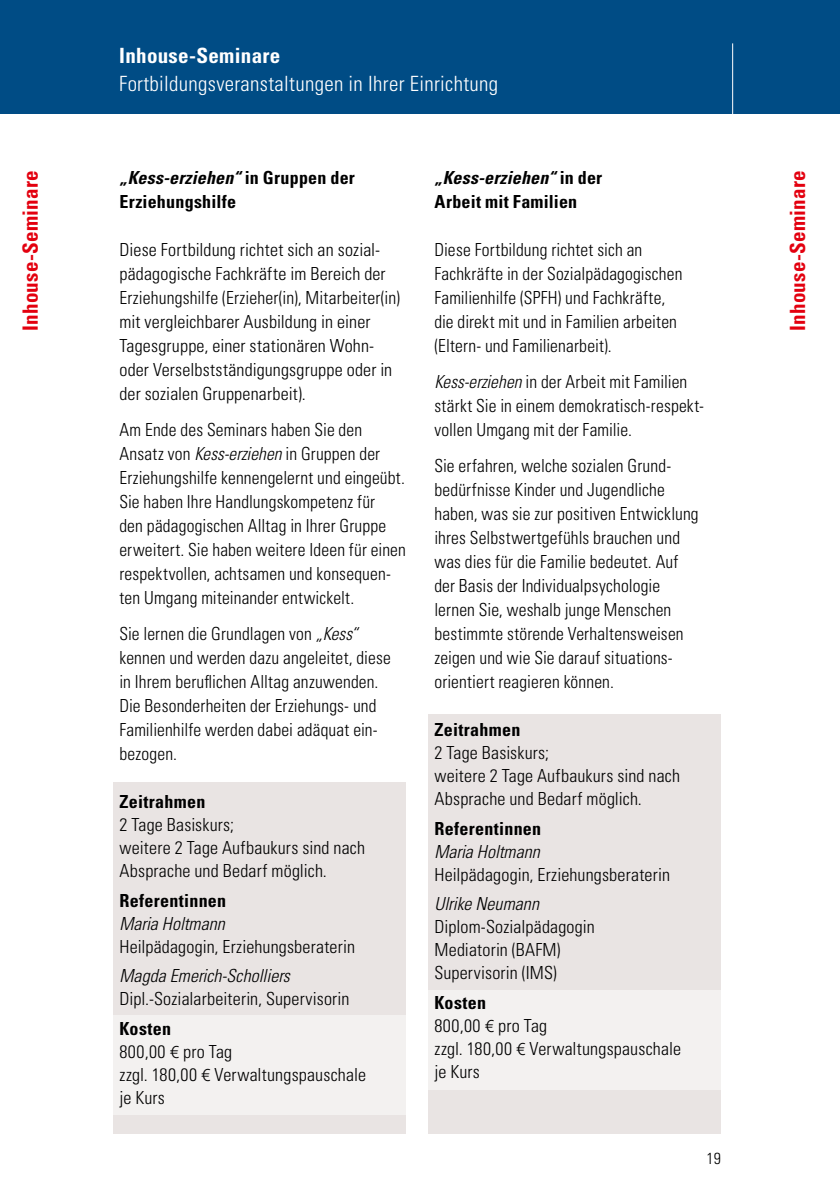
<style>
.page{position:relative;width:840px;height:1191px;background:#fff}
.page>*{position:absolute;margin:0;border:0;box-sizing:border-box;transform-origin:0 0}
.t1{font:300 condensed 21px "Univers";letter-spacing:.015em;color:#fff}
.t2{font:700 condensed 21px "Univers";letter-spacing:.015em;color:#e3000f}
.t3{font:700 condensed 21px "Univers";letter-spacing:.015em;color:#fff}
.t4{font:300 condensed 18px/24px "Univers";letter-spacing:.01em;color:#000}
.t5{font:700 condensed 18px/24px "Univers";letter-spacing:.015em;color:#000}
.t6{font:italic 300 condensed 18px "Univers";letter-spacing:.005em;color:#000}
.t7{font:300 condensed 16px "Univers";color:#000}
.s1{font-style:italic}
.s2{font-weight:700}
.s3{font-family:"Frutiger Next LT";font-stretch:normal}
</style>
<div class="page">
<div style="left:113px;top:782px;width:292px;height:352px;background:#e9e4e3"></div>
<div style="left:428px;top:714px;width:292px;height:420px;background:#e9e4e3"></div>
<div style="left:113px;top:1015px;width:292px;height:99px;background:#f3f1f0"></div>
<div style="left:428px;top:990px;width:292px;height:99px;background:#f3f1f0"></div>
<div style="left:0;top:0;width:839px;height:113px;background:#004c85"></div>
<hr style="left:731px;top:43px;width:1px;height:80px;background:#fff">
<p class="t2" style="left:17px;top:331px;width:163px;rotate:-90deg">Inhouse-Seminare</p>
<p class="t3" style="left:119px;top:43px;width:163px">Inhouse-Seminare</p>
<p class="t1" style="left:119px;top:71px;width:380px">Fortbildungsveranstaltungen in Ihrer Einrichtung</p>
<p class="t5" style="left:119px;top:165px;width:237px"><span class="s1">„Kess-erziehen“</span> in Gruppen der<br>Erziehungshilfe</p>
<p class="t4" style="left:119px;top:237px;width:282px">Diese Fortbildung richtet sich an sozial&shy;pädagogische Fachkräfte im Bereich der Erziehungshilfe (Erzieher(in), Mitarbeiter(in) mit vergleichbarer Ausbildung in einer Tagesgruppe, einer stationären Wohn&shy;oder Verselbstständigungsgruppe oder in der sozialen Gruppenarbeit).</p>
<p class="t4" style="left:119px;top:417px;width:288px">Am Ende des Seminars haben Sie den Ansatz von <span class="s1">Kess-erziehen</span> in Gruppen der Erziehungshilfe kennengelernt und eingeübt.<br>Sie haben Ihre Handlungskompetenz für<br>den pädagogischen Alltag in Ihrer Gruppe erweitert. Sie haben weitere Ideen für einen respektvollen, achtsamen und konsequen&shy;ten Umgang miteinander entwickelt.</p>
<p class="t4" style="left:119px;top:621px;width:273px">Sie lernen die Grundlagen von <span class="s1">„Kess“ </span>kennen und werden dazu angeleitet, diese in Ihrem beruflichen Alltag anzuwenden.<br>Die Besonderheiten der Erziehungs- und Familienhilfe werden dabei adäquat ein&shy;bezogen.</p>
<p class="t5" style="left:119px;top:789px;width:87px">Zeitrahmen</p>
<p class="t4" style="left:119px;top:813px;width:247px;line-height:23px">2 Tage Basiskurs;<br>weitere 2 Tage Aufbaukurs sind nach<br>Absprache und Bedarf möglich.</p>
<p class="t5" style="left:119px;top:888px;width:108px">Referentinnen</p>
<p class="t6" style="left:119px;top:913px;width:107px">Maria Holtmann</p>
<p class="t4" style="left:119px;top:934px;width:237px">Heilpädagogin, Erziehungsberaterin</p>
<p class="t6" style="left:119px;top:965px;width:172px">Magda Emerich-Scholliers</p>
<p class="t4" style="left:119px;top:986px;width:231px">Dipl.-Sozialarbeiterin, Supervisorin</p>
<p class="t4" style="left:119px;top:1017px;width:248px;line-height:23px"><span class="s2">Kosten<br></span>800,00 <span class="s3">€</span> pro Tag<br>zzgl. 180,00 <span class="s3">€</span> Verwaltungspauschale je Kurs</p>
<p class="t5" style="left:434px;top:165px;width:169px"><span class="s1">„Kess-erziehen“</span> in der<br>Arbeit mit Familien</p>
<p class="t4" style="left:434px;top:237px;width:249px">Diese Fortbildung richtet sich an Fachkräfte in der Sozialpädagogischen Familienhilfe (SPFH) und Fachkräfte, die direkt mit und in Familien arbeiten (Eltern- und Familienarbeit).</p>
<p class="t4" style="left:434px;top:369px;width:271px"><span class="s1">Kess-erziehen</span> in der Arbeit mit Familien stärkt Sie in einem demokratisch-respekt&shy;vollen Umgang mit der Familie.</p>
<p class="t4" style="left:434px;top:453px;width:266px">Sie erfahren, welche sozialen Grund&shy;bedürfnisse Kinder und Jugendliche haben, was sie zur positiven Entwicklung ihres Selbstwertgefühls brauchen und was dies für die Familie bedeutet. Auf der Basis der Individualpsychologie lernen Sie, weshalb junge Menschen bestimmte störende Verhaltensweisen zeigen und wie Sie darauf situations&shy;orientiert reagieren können.</p>
<p class="t5" style="left:434px;top:717px;width:87px">Zeitrahmen</p>
<p class="t4" style="left:434px;top:741px;width:247px;line-height:23px">2 Tage Basiskurs;<br>weitere 2 Tage Aufbaukurs sind nach<br>Absprache und Bedarf möglich.</p>
<p class="t5" style="left:434px;top:816px;width:108px">Referentinnen</p>
<p class="t6" style="left:434px;top:841px;width:107px">Maria Holtmann</p>
<p class="t4" style="left:434px;top:862px;width:237px">Heilpädagogin, Erziehungsberaterin</p>
<p class="t6" style="left:434px;top:893px;width:106px">Ulrike Neumann</p>
<p class="t4" style="left:434px;top:915px;width:162px;line-height:23px">Diplom-Sozialpädagogin<br>Mediatorin (BAFM)<br>Supervisorin (IMS)</p>
<p class="t4" style="left:434px;top:991px;width:248px;line-height:23px"><span class="s2">Kosten<br></span>800,00 <span class="s3">€</span> pro Tag<br>zzgl. 180,00 <span class="s3">€</span> Verwaltungspauschale je Kurs</p>
<p class="t7" style="left:706px;top:1148px;width:16px">19</p>
<p class="t2" style="left:784px;top:331px;width:163px;rotate:-90deg">Inhouse-Seminare</p>
</div>
